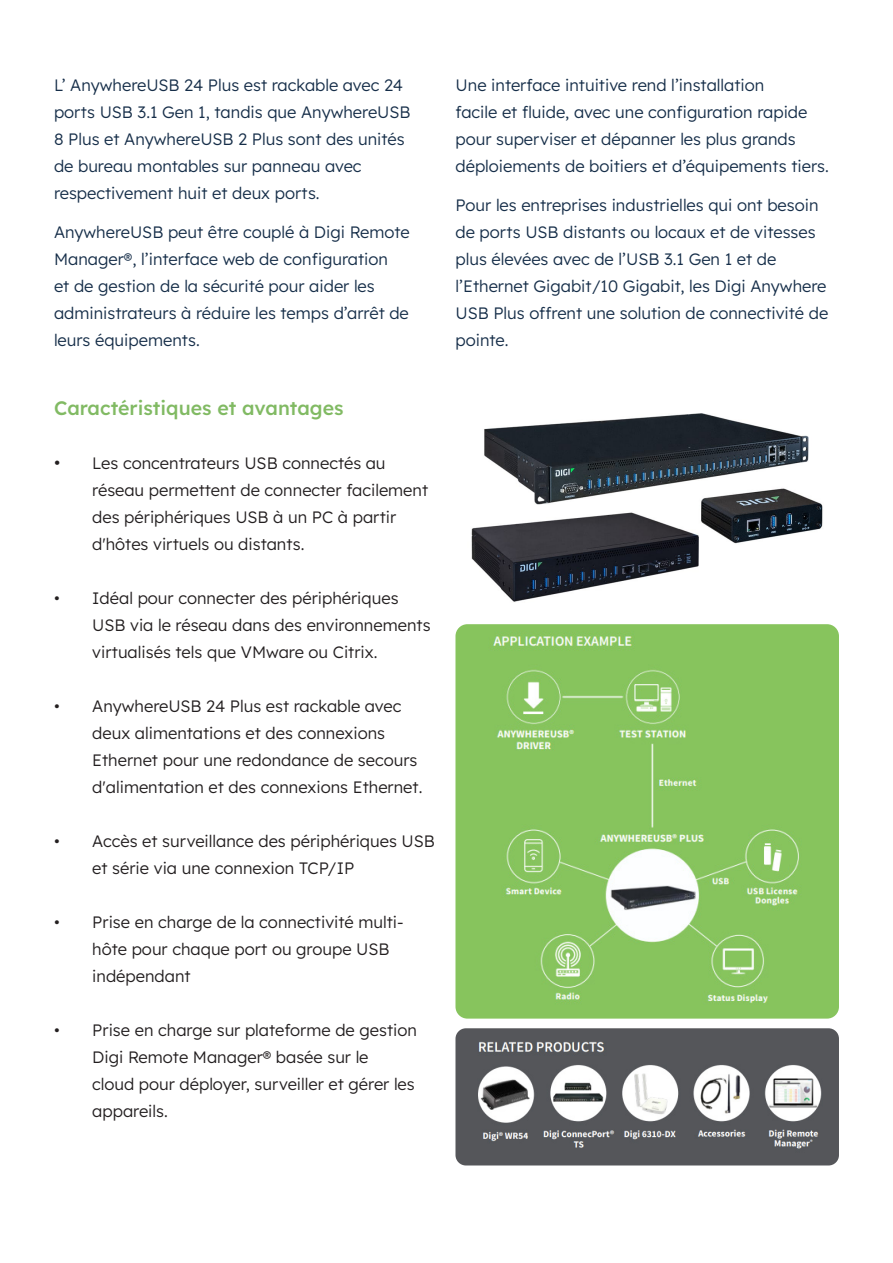
<style>
.page{position:relative;width:893px;height:1263px;background:#fff}
.page>*{position:absolute;margin:0;border:0;box-sizing:border-box;transform-origin:0 0}
.t1{font:500 19.5px "Lexend";color:#81ba63}
.t2{font:300 16.5px/27px "Lexend";color:#162e49}
.t3{font:300 16.5px/27px "Lexend";color:#231f20}
.s1{font-size:18px}
</style>
<div class="page">
<img style="left:455px;top:624px;width:384px;height:394px">
<img style="left:455px;top:1028px;width:384px;height:137px">
<img style="left:471px;top:413px;width:352px;height:189px">
<p class="t2" style="left:54px;top:70px;width:358px">L’ AnywhereUSB 24 Plus est rackable avec 24 ports USB 3.1 Gen 1, tandis que AnywhereUSB 8 Plus et AnywhereUSB 2 Plus sont des unités de bureau montables sur panneau avec respectivement huit et deux ports.</p>
<p class="t2" style="left:54px;top:217px;width:357px">AnywhereUSB peut être couplé à Digi Remote Manager®, l’interface web de configuration<br>et de gestion de la sécurité pour aider les administrateurs à réduire les temps d’arrêt de leurs équipements.</p>
<p class="t1" style="left:54px;top:393px;width:291px">Caractéristiques et avantages</p>
<p class="t3" style="left:92px;top:448px;width:337px;text-indent:-38px"><span class="s1">•</span> Les concentrateurs USB connectés au réseau permettent de connecter facilement des périphériques USB à un PC à partir d'hôtes virtuels ou distants.</p>
<p class="t3" style="left:92px;top:583px;width:340px;text-indent:-38px">• Idéal pour connecter des périphériques<br>USB via le réseau dans des environnements virtualisés tels que VMware ou Citrix.</p>
<p class="t3" style="left:92px;top:691px;width:332px;text-indent:-38px">• AnywhereUSB 24 Plus est rackable avec deux alimentations et des connexions Ethernet pour une redondance de secours d'alimentation et des connexions Ethernet.</p>
<p class="t3" style="left:92px;top:826px;width:344px;text-indent:-38px">• Accès et surveillance des périphériques USB et série via une connexion TCP/IP</p>
<p class="t3" style="left:92px;top:907px;width:313px;text-indent:-38px">• Prise en charge de la connectivité multi&shy;hôte pour chaque port ou groupe USB indépendant</p>
<p class="t3" style="left:92px;top:1015px;width:326px;text-indent:-38px">• Prise en charge sur plateforme de gestion Digi Remote Manager® basée sur le<br>cloud pour déployer, surveiller et gérer les appareils.</p>
<p class="t2" style="left:455px;top:70px;width:375px">Une interface intuitive rend l’installation<br>facile et fluide, avec une configuration rapide pour superviser et dépanner les plus grands déploiements de boitiers et d’équipements tiers.</p>
<p class="t2" style="left:455px;top:190px;width:374px">Pour les entreprises industrielles qui ont besoin de ports USB distants ou locaux et de vitesses plus élevées avec de l’USB 3.1 Gen 1 et de l’Ethernet Gigabit/10 Gigabit, les Digi Anywhere USB Plus offrent une solution de connectivité de pointe.</p>
</div>
